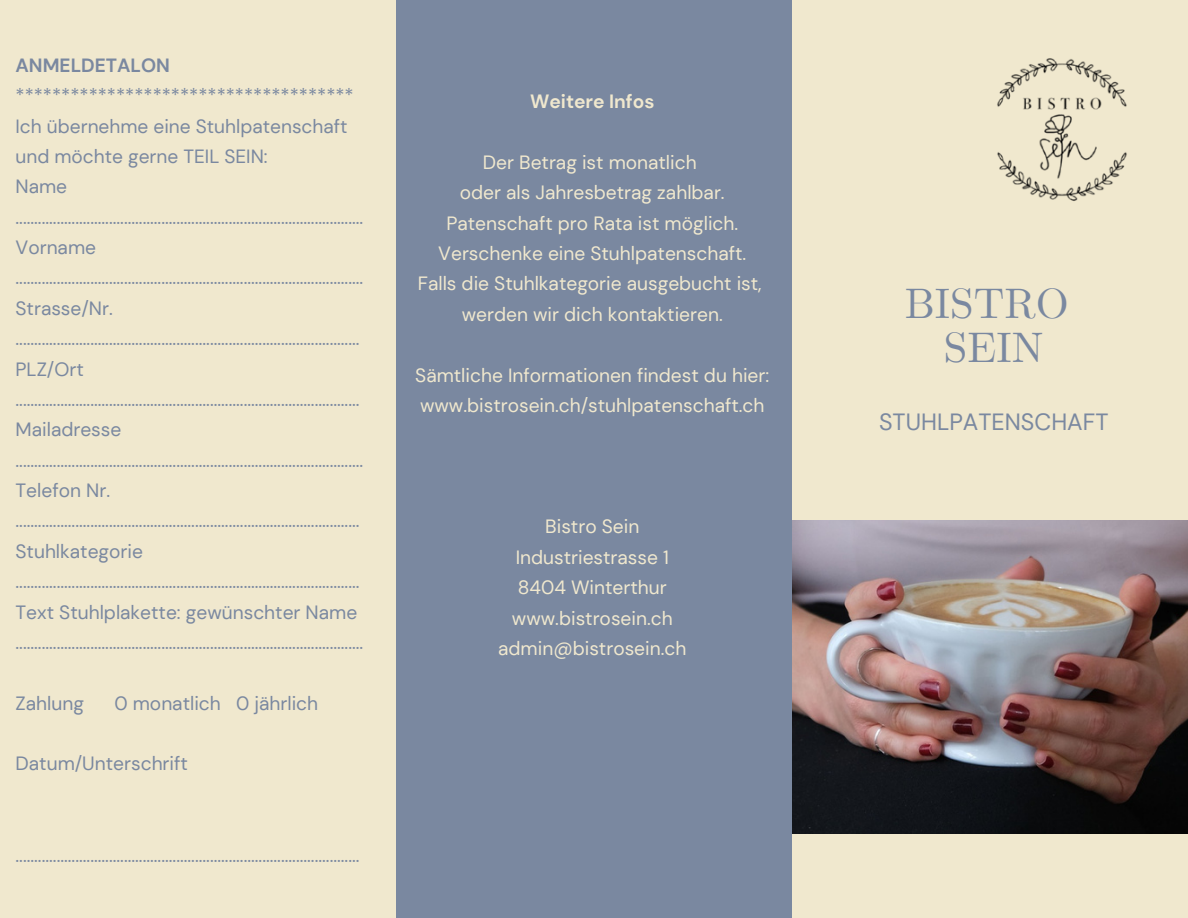
<style>
.page{position:relative;width:1188px;height:918px;background:#f0e8ce}
.page>*{position:absolute;margin:0;border:0;box-sizing:border-box;transform-origin:0 0}
.t1{font:42.45px/44px "CMU Serif";color:#7a88a0;text-align:center}
.t2{font:23.4px "DM Sans";color:#7a88a0}
.t3{font:19.2px/30.3px "DM Sans";color:#7a88a0}
.t4{font:19.2px "DM Sans";color:#f0e8ce}
.t5{font:700 19.2px "DM Sans";color:#f0e8ce}
.t6{font:700 19.2px "DM Sans";color:#7a88a0}
</style>
<div class="page">
<div style="left:396px;top:0;width:396px;height:918px;background:#7a88a0"></div>
<img style="left:792px;top:520px;width:396px;height:313px">
<img style="left:997px;top:58px;width:130px;height:143px">
<p class="t6" style="left:16px;top:53px;width:156px">ANMELDETALON</p>
<p class="t3" style="left:16px;top:80px;width:340px">*************************************</p>
<p class="t3" style="left:16px;top:111px;width:333px">Ich übernehme eine Stuhlpatenschaft</p>
<p class="t3" style="left:16px;top:141px;width:254px">und möchte gerne TEIL SEIN:</p>
<p class="t3" style="left:16px;top:172px;width:349px">Name .............................................................................................</p>
<h3 class="t3" style="left:16px;top:232px;width:349px">Vorname .............................................................................................</h3>
<p class="t3" style="left:16px;top:293px;width:99px">Strasse/Nr.</p>
<p class="t3" style="left:16px;top:323px;width:346px">............................................................................................</p>
<p class="t3" style="left:16px;top:354px;width:70px">PLZ/Ort</p>
<p class="t3" style="left:16px;top:384px;width:346px">............................................................................................</p>
<p class="t3" style="left:16px;top:415px;width:107px">Mailadresse</p>
<p class="t3" style="left:16px;top:445px;width:349px">.............................................................................................</p>
<p class="t3" style="left:16px;top:475px;width:96px">Telefon Nr.</p>
<p class="t3" style="left:16px;top:506px;width:346px">............................................................................................</p>
<p class="t3" style="left:16px;top:536px;width:129px">Stuhlkategorie</p>
<p class="t3" style="left:16px;top:566px;width:346px">............................................................................................</p>
<p class="t3" style="left:16px;top:597px;width:343px">Text Stuhlplakette: gewünschter Name</p>
<p class="t3" style="left:16px;top:627px;width:349px">.............................................................................................</p>
<p class="t3" style="left:16px;top:688px;width:70px">Zahlung</p>
<p class="t3" style="left:114px;top:688px;width:205px">0 monatlich 0 jährlich</p>
<p class="t3" style="left:16px;top:749px;width:174px">Datum/Unterschrift</p>
<h1 class="t3" style="left:16px;top:840px;width:346px">............................................................................................</h1>
<p class="t5" style="left:530px;top:89px;width:126px">Weitere Infos</p>
<p class="t4" style="left:483px;top:150px;width:215px">Der Betrag ist monatlich</p>
<p class="t4" style="left:460px;top:180px;width:266px">oder als Jahresbetrag zahlbar.</p>
<p class="t4" style="left:446px;top:211px;width:293px">Patenschaft pro Rata ist möglich.</p>
<p class="t4" style="left:438px;top:241px;width:310px">Verschenke eine Stuhlpatenschaft.</p>
<p class="t4" style="left:418px;top:271px;width:345px">Falls die Stuhlkategorie ausgebucht ist,</p>
<p class="t4" style="left:462px;top:302px;width:262px">werden wir dich kontaktieren.</p>
<p class="t4" style="left:415px;top:363px;width:356px">Sämtliche Informationen findest du hier:</p>
<p class="t4" style="left:420px;top:393px;width:346px">www.bistrosein.ch/stuhlpatenschaft.ch</p>
<p class="t4" style="left:545px;top:514px;width:96px">Bistro Sein</p>
<p class="t4" style="left:516px;top:545px;width:155px">Industriestrasse 1</p>
<p class="t4" style="left:518px;top:575px;width:150px">8404 Winterthur</p>
<p class="t4" style="left:512px;top:606px;width:162px">www.bistrosein.ch</p>
<p class="t4" style="left:498px;top:636px;width:190px">admin@bistrosein.ch</p>
<p class="t1" style="left:905px;top:284px;width:165px">BISTRO<br>SEIN</p>
<p class="t2" style="left:879px;top:407px;width:231px">STUHLPATENSCHAFT</p>
</div>
